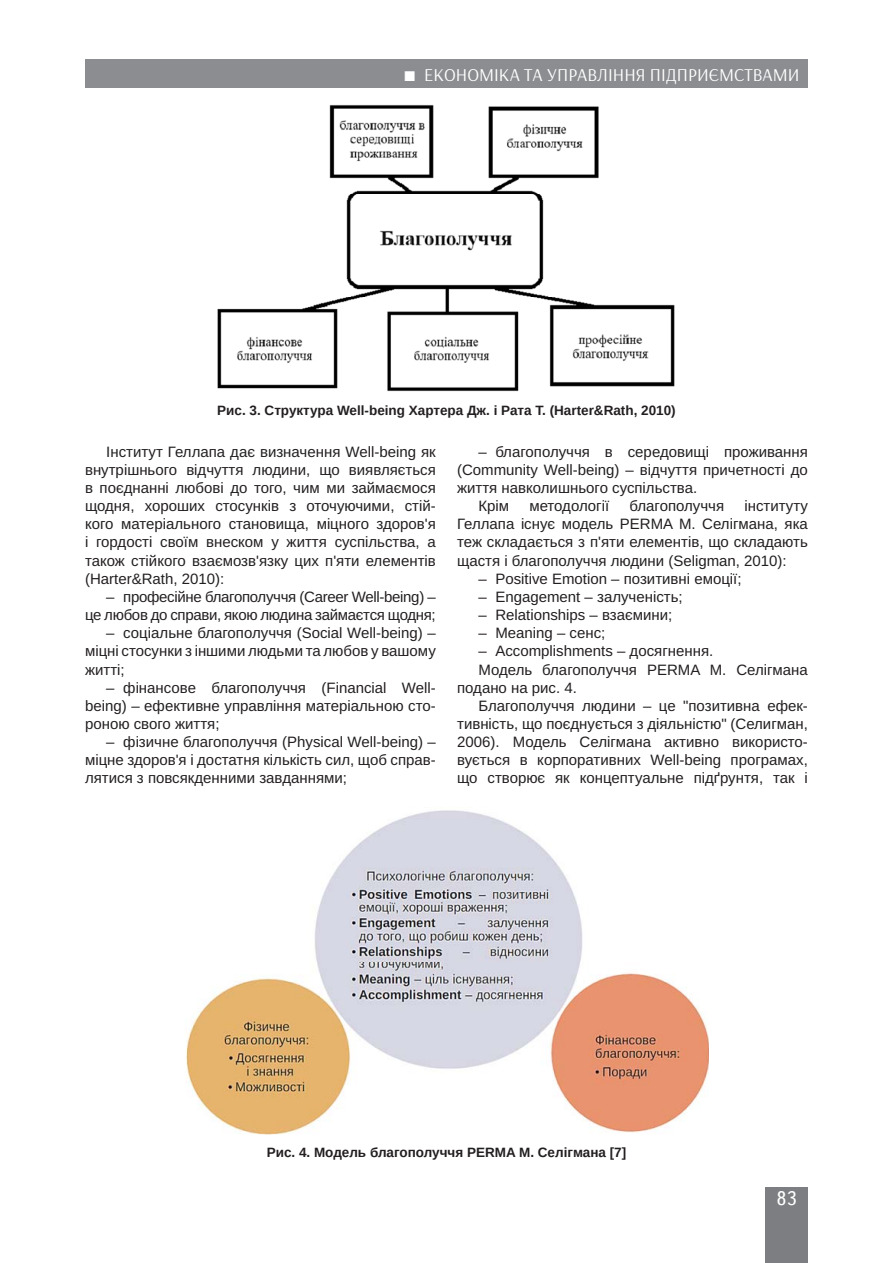
<style>
.page{position:relative;width:893px;height:1263px;background:#fff}
.page>*{position:absolute;margin:0;border:0;box-sizing:border-box;transform-origin:0 0}
.t1{font:19.5px "Ukrainian Text";color:#fff}
.t2{font:18px "Arsenal";color:#fff}
.Текст_основной_G{font:15px/18.1px "Arimo";color:#231f20;text-align:justify}
.Текст_основной_G-2{font:15px/18.1px "Arimo";letter-spacing:-.02em;color:#231f20;text-align:right}
.Рисунок{font:700 13.5px "Arimo";color:#231f20}
</style>
<div class="page">
<div style="left:765px;top:1187px;width:43px;height:76px;background:#7c7e81"></div>
<div style="left:85px;top:60px;width:723px;height:28px;background:#8b8d90"></div>
<img style="left:217px;top:105px;width:458px;height:287px">
<img style="left:186px;top:810px;width:523px;height:324px">
<p class="t2" style="left:424px;top:62px;width:377px">ЕКОНОМІКА ТА УПРАВЛІННЯ ПІДПРИЄМСТВАМИ</p>
<p class="Рисунок" style="left:217px;top:401px;width:460px">Рис. 3. Структура Well-being Хартера Дж. і Рата Т. (Harter&amp;Rath, 2010)</p>
<p class="Текст_основной_G" style="left:85px;top:443px;width:352px;text-indent:21px">Інститут Геллапа дає визначення Well-being як внутрішнього відчуття людини, що виявляється в поєднанні любові до того, чим ми займаємося щодня, хороших стосунків з оточуючими, стій&shy;кого матеріального становища, міцного здоров'я і гордості своїм внеском у життя суспільства, а також стійкого взаємозв'язку цих п'яти елементів (Harter&amp;Rath, 2010):</p>
<p class="Текст_основной_G-2" style="left:85px;top:588px;width:352px">– професійне благополуччя (Сareer Well-being) –<br>це любов до справи, якою людина займаєтся щодня;</p>
<p class="Текст_основной_G" style="left:85px;top:624px;width:352px;text-indent:21px">– соціальне благополуччя (Social Well-being) – міцні стосунки з іншими людьми та любов у вашому житті;</p>
<p class="Текст_основной_G" style="left:85px;top:679px;width:352px;text-indent:21px">– фінансове благополуччя (Financial Well&shy;being) – ефективне управління матеріальною сто&shy;роною свого життя;</p>
<p class="Текст_основной_G" style="left:85px;top:733px;width:352px;text-indent:21px">– фізичне благополуччя (Physical Well-being) – міцне здоров'я і достатня кількість сил, щоб справ&shy;лятися з повсякденними завданнями;</p>
<p class="Текст_основной_G" style="left:457px;top:443px;width:352px;text-indent:21px">– благополуччя в середовищі проживання (Сommunity Well-being) – відчуття причетності до життя навколишнього суспільства.</p>
<p class="Текст_основной_G" style="left:478px;top:497px;width:32px">Крім</p>
<p class="Текст_основной_G" style="left:529px;top:497px;width:81px">методології</p>
<p class="Текст_основной_G" style="left:630px;top:497px;width:96px">благополуччя</p>
<p class="Текст_основной_G" style="left:457px;top:497px;width:352px;text-indent:287px">інституту Геллапа існує модель PERMA М. Селігмана, яка теж складається з п'яти елементів, що складають щастя і благополуччя людини (Seligman, 2010):</p>
<p class="Текст_основной_G" style="left:478px;top:570px;width:265px">– Positive Emotion – позитивні емоції;</p>
<p class="Текст_основной_G" style="left:478px;top:588px;width:206px">– Engagement – залученість;</p>
<p class="Текст_основной_G" style="left:478px;top:606px;width:195px">– Relationships – взаємини;</p>
<p class="Текст_основной_G" style="left:478px;top:624px;width:129px">– Meaning – сенс;</p>
<p class="Текст_основной_G" style="left:478px;top:642px;width:236px">– Accomplishments – досягнення.</p>
<p class="Текст_основной_G" style="left:457px;top:660px;width:352px;text-indent:21px">Модель благополуччя PERMA М. Селігмана подано на рис. 4.</p>
<p class="Текст_основной_G" style="left:457px;top:697px;width:352px;text-indent:21px">Благополуччя людини – це "позитивна ефек&shy;тивність, що поєднується з діяльністю" (Селигман, 2006). Модель Селігмана активно використо&shy;вується в корпоративних Well-being програмах, що створює як концептуальне підґрунтя, так і</p>
<p class="Рисунок" style="left:267px;top:1143px;width:361px">Рис. 4. Модель благополуччя PERMA М. Селігмана [7]</p>
<h1 class="t1" style="left:776px;top:1188px;width:22px">83</h1>
</div>
